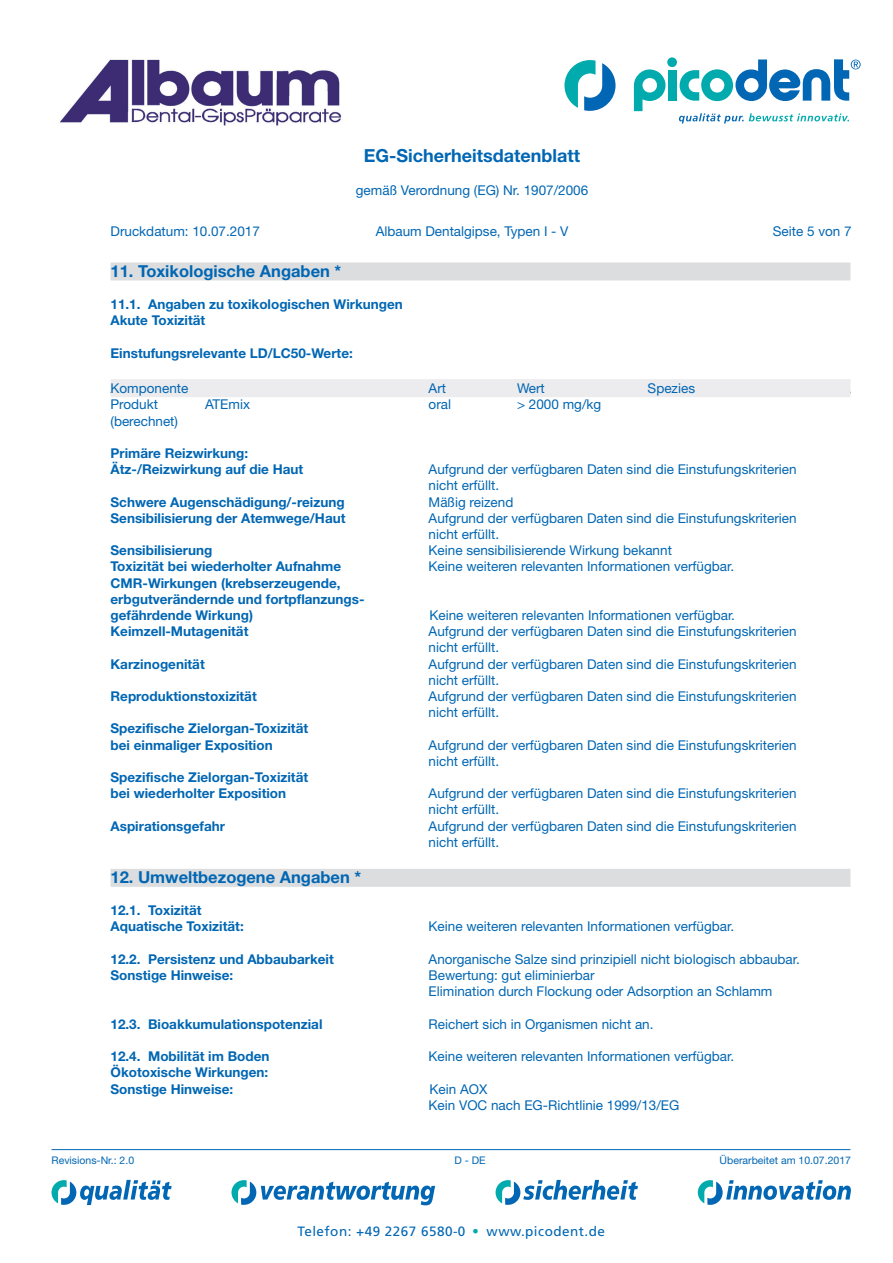
<style>
.page{position:relative;width:893px;height:1263px;background:#fff}
.page>*{position:absolute;margin:0;border:0;box-sizing:border-box;transform-origin:0 0}
.t1{font:39px "Frutiger LT Std";color:#00aaad}
.t2{font:700 18px "Helvetica Neue LT Std";color:#0166b3}
.t3{font:700 16.5px "Helvetica Neue LT Std";color:#0166b3}
.t4{font:13.5px/16.2px "Helvetica Neue LT Std";color:#0166b3}
.t5{font:700 13.5px/16.2px "Helvetica Neue LT Std";color:#0166b3}
.t6{font:13.5px "Frutiger LT Std";letter-spacing:.035em;color:#0166b3}
.t7{font:10.5px "Helvetica Neue LT Std";color:#0166b3}
</style>
<div class="page">
<svg style="left:52px;top:1180px;width:120px;height:25px"></svg>
<svg style="left:496px;top:1180px;width:142px;height:25px"></svg>
<svg style="left:698px;top:1180px;width:153px;height:25px"></svg>
<svg style="left:231px;top:1180px;width:204px;height:25px"></svg>
<hr style="left:52px;top:1149px;width:798px;height:1px;background:#0166b3">
<svg style="left:634px;top:69px;width:32px;height:42px"></svg>
<div style="left:668px;top:70px;width:9px;height:31px;background:#00aaad"></div>
<div style="left:667px;top:57px;width:10px;height:10px;background:#00aaad;border-radius:50%"></div>
<svg style="left:564px;top:60px;width:51px;height:51px"></svg>
<svg style="left:679px;top:113px;width:170px;height:11px"></svg>
<svg style="left:680px;top:59px;width:181px;height:42px"></svg>
<img style="left:59px;top:59px;width:283px;height:66px">
<div style="left:111px;top:262px;width:739px;height:18px;background:#dcdddf"></div>
<div style="left:111px;top:379px;width:739px;height:18px;background:#ececee"></div>
<div style="left:111px;top:869px;width:739px;height:18px;background:#dcdddf"></div>
<h2 class="t2" style="left:364px;top:144px;width:218px">EG-Sicherheitsdatenblatt</h2>
<p class="t4" style="left:356px;top:182px;width:234px">gemäß Verordnung (EG) Nr. 1907/2006</p>
<p class="t4" style="left:111px;top:223px;width:151px">Druckdatum: 10.07.2017</p>
<p class="t4" style="left:376px;top:223px;width:194px">Albaum Dentalgipse, Typen I - V</p>
<p class="t4" style="left:773px;top:223px;width:80px">Seite 5 von 7</p>
<p class="t3" style="left:111px;top:260px;width:232px">11. Toxikologische Angaben *</p>
<p class="t5" style="left:111px;top:296px;width:294px">11.1. Angaben zu toxikologischen Wirkungen<br>Akute Toxizität</p>
<p class="t5" style="left:111px;top:344px;width:244px">Einstufungsrelevante LD/LC50-Werte:</p>
<p class="t4" style="left:111px;top:380px;width:79px">Komponente</p>
<p class="t4" style="left:429px;top:380px;width:19px">Art</p>
<p class="t4" style="left:517px;top:380px;width:29px">Wert</p>
<p class="t4" style="left:648px;top:380px;width:49px">Spezies</p>
<p class="t4" style="left:111px;top:396px;width:49px">Produkt</p>
<p class="t4" style="left:205px;top:396px;width:47px">ATEmix</p>
<p class="t4" style="left:429px;top:396px;width:24px">oral</p>
<p class="t4" style="left:517px;top:396px;width:86px">&gt; 2000 mg/kg</p>
<p class="t4" style="left:111px;top:412px;width:69px">(berechnet)</p>
<p class="t5" style="left:111px;top:445px;width:194px">Primäre Reizwirkung:<br>Ätz-/Reizwirkung auf die Haut</p>
<p class="t4" style="left:429px;top:461px;width:370px">Aufgrund der verfügbaren Daten sind die Einstufungskriterien nicht erfüllt.</p>
<p class="t5" style="left:111px;top:493px;width:236px">Schwere Augenschädigung/-reizung</p>
<p class="t4" style="left:429px;top:493px;width:86px">Mäßig reizend</p>
<p class="t5" style="left:111px;top:510px;width:236px">Sensibilisierung der Atemwege/Haut</p>
<p class="t4" style="left:429px;top:510px;width:370px">Aufgrund der verfügbaren Daten sind die Einstufungskriterien nicht erfüllt.</p>
<p class="t5" style="left:111px;top:542px;width:103px">Sensibilisierung</p>
<p class="t4" style="left:429px;top:542px;width:245px">Keine sensibilisierende Wirkung bekannt</p>
<p class="t5" style="left:111px;top:558px;width:232px">Toxizität bei wiederholter Aufnahme</p>
<p class="t4" style="left:429px;top:558px;width:307px">Keine weiteren relevanten Informationen verfügbar.</p>
<p class="t5" style="left:111px;top:574px;width:256px">CMR-Wirkungen (krebserzeugende, erbgutverändernde und fortpflanzungs&shy;gefährdende Wirkung)</p>
<p class="t4" style="left:429px;top:607px;width:307px">Keine weiteren relevanten Informationen verfügbar.</p>
<p class="t5" style="left:111px;top:623px;width:139px">Keimzell-Mutagenität</p>
<p class="t4" style="left:429px;top:623px;width:370px">Aufgrund der verfügbaren Daten sind die Einstufungskriterien nicht erfüllt.</p>
<p class="t5" style="left:111px;top:655px;width:96px">Karzinogenität</p>
<p class="t4" style="left:429px;top:655px;width:370px">Aufgrund der verfügbaren Daten sind die Einstufungskriterien nicht erfüllt.</p>
<p class="t5" style="left:111px;top:688px;width:148px">Reproduktionstoxizität</p>
<p class="t4" style="left:429px;top:688px;width:370px">Aufgrund der verfügbaren Daten sind die Einstufungskriterien nicht erfüllt.</p>
<p class="t5" style="left:111px;top:720px;width:199px">Spezifische Zielorgan-Toxizität bei einmaliger Exposition</p>
<p class="t4" style="left:429px;top:736px;width:370px">Aufgrund der verfügbaren Daten sind die Einstufungskriterien nicht erfüllt.</p>
<p class="t5" style="left:111px;top:769px;width:199px">Spezifische Zielorgan-Toxizität bei wiederholter Exposition</p>
<p class="t4" style="left:429px;top:785px;width:370px">Aufgrund der verfügbaren Daten sind die Einstufungskriterien nicht erfüllt.</p>
<p class="t5" style="left:111px;top:817px;width:116px">Aspirationsgefahr</p>
<p class="t4" style="left:429px;top:817px;width:370px">Aufgrund der verfügbaren Daten sind die Einstufungskriterien nicht erfüllt.</p>
<p class="t3" style="left:111px;top:867px;width:252px">12. Umweltbezogene Angaben *</p>
<p class="t5" style="left:111px;top:902px;width:135px">12.1. Toxizität<br>Aquatische Toxizität:</p>
<p class="t4" style="left:429px;top:918px;width:307px">Keine weiteren relevanten Informationen verfügbar.</p>
<p class="t5" style="left:111px;top:951px;width:225px">12.2. Persistenz und Abbaubarkeit</p>
<p class="t4" style="left:429px;top:951px;width:373px">Anorganische Salze sind prinzipiell nicht biologisch abbaubar.</p>
<p class="t5" style="left:111px;top:967px;width:124px">Sonstige Hinweise:</p>
<p class="t4" style="left:429px;top:967px;width:345px">Bewertung: gut eliminierbar<br>Elimination durch Flockung oder Adsorption an Schlamm</p>
<p class="t5" style="left:111px;top:1015px;width:213px">12.3. Bioakkumulationspotenzial</p>
<p class="t4" style="left:429px;top:1015px;width:226px">Reichert sich in Organismen nicht an.</p>
<p class="t5" style="left:111px;top:1048px;width:160px">12.4. Mobilität im Boden</p>
<p class="t4" style="left:429px;top:1048px;width:307px">Keine weiteren relevanten Informationen verfügbar.</p>
<p class="t5" style="left:111px;top:1064px;width:159px">Ökotoxische Wirkungen:<br>Sonstige Hinweise:</p>
<p class="t4" style="left:429px;top:1080px;width:252px">Kein AOX<br>Kein VOC nach EG-Richtlinie 1999/13/EG</p>
<p class="t7" style="left:52px;top:1154px;width:84px">Revisions-Nr.: 2.0</p>
<p class="t7" style="left:454px;top:1154px;width:33px">D - DE</p>
<p class="t7" style="left:720px;top:1154px;width:133px">Überarbeitet am 10.07.2017</p>
<p class="t6" style="left:297px;top:1223px;width:170px">Telefon: +49 2267 6580-0</p>
<h1 class="t1" style="left:470px;top:1206px;width:12px">·</h1>
<p class="t6" style="left:487px;top:1223px;width:120px">www.picodent.de</p>
</div>
